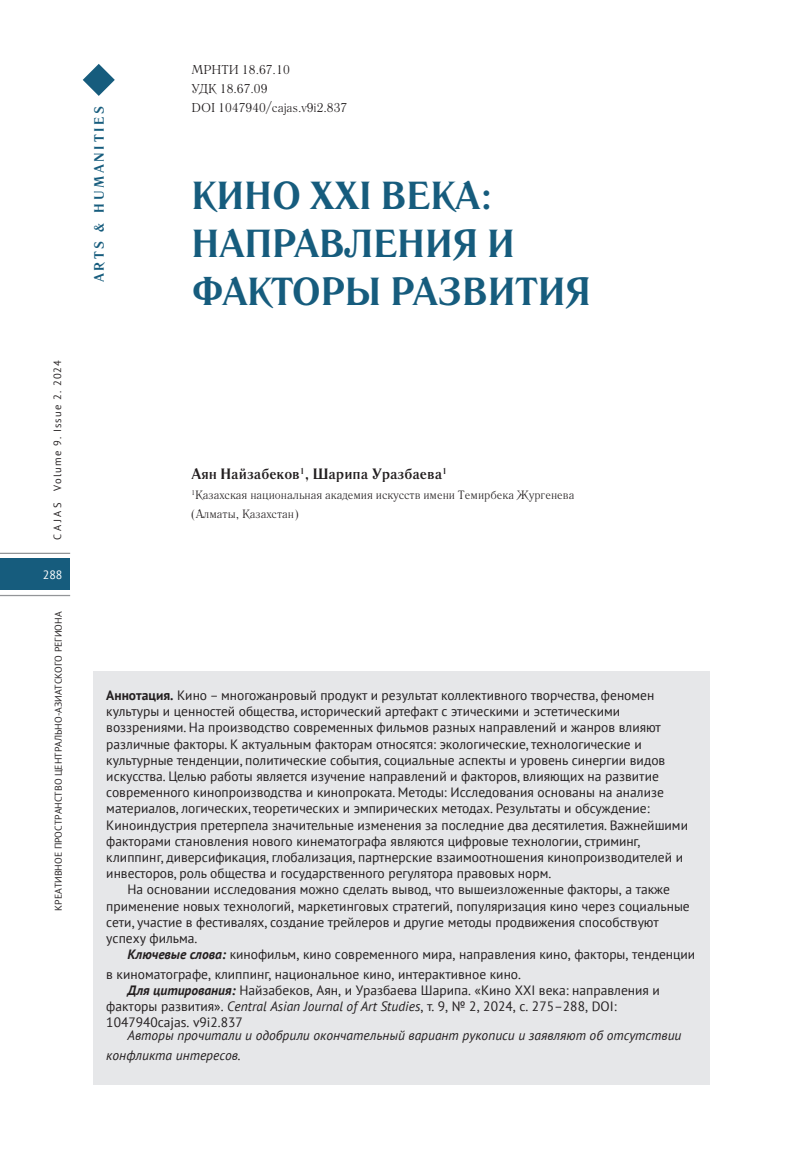
<style>
.page{position:relative;width:808px;height:1149px;background:#fff}
.page>*{position:absolute;margin:0;border:0;box-sizing:border-box;transform-origin:0 0}
.t1{font:700 39px/48px "Literaturnaya";color:#165c7d}
.t2{font:700 15px "Literaturnaya";color:#231f20}
.аннотация_текст{font:13.5px "PT Sans";color:#231f20}
.аннотация_текст-2{font:italic 13.5px/19.5px "PT Sans";color:#231f20}
.t3{font:700 13.5px "Literaturnaya";letter-spacing:.2em;color:#165c7d}
.t4{font:12.75px/19.2px "Literaturnaya C";color:#231f20}
.t5{font:12px/19px "Literaturnaya";color:#231f20}
.t6{font:12px "PT Sans";color:#fff}
.t7{font:10.5px "PT Sans";letter-spacing:.1em;color:#231f20}
.t8{font:9.75px "PT Sans";color:#231f20}
.s1{font-weight:700}
.s2{font-weight:700;font-style:italic}
.s3{font-style:inherit}
.s4{font-style:italic}
</style>
<div class="page">
<div style="left:0;top:558px;width:70px;height:32px;background:#165c7d"></div>
<hr style="left:0;top:594px;width:70px;height:2px;background:#939598">
<hr style="left:0;top:552px;width:70px;height:2px;background:#939598">
<svg style="left:83px;top:64px;width:32px;height:32px"></svg>
<div style="left:94px;top:671px;width:616px;height:413px;background:#e6e7e9"></div>
<p class="t7" style="left:51px;top:540px;width:181px;rotate:-90deg">C A J A S Volume 9. Issue 2. 2024</p>
<p class="t6" style="left:43px;top:566px;width:21px">288</p>
<p class="t8" style="left:52px;top:910px;width:300px;rotate:-90deg">КРЕАТИВНОЕ ПРОСТРАНСТВО ЦЕНТРАЛЬНО-АЗИАТСКОГО РЕГИОНА</p>
<p class="t3" style="left:91px;top:282px;width:177px;rotate:-90deg">ARTS &amp; HUMANITIES</p>
<p class="t4" style="left:191px;top:60px;width:157px">МРНТИ 18.67.10<br>УДК 18.67.09<br>DOI 1047940/cajas.v9i2.837</p>
<p class="t1" style="left:191px;top:173px;width:401px">КИНО XXI ВЕКА:<br>НАПРАВЛЕНИЯ И<br>ФАКТОРЫ РАЗВИТИЯ</p>
<p class="t2" style="left:191px;top:464px;width:257px">Аян Найзабеков<sup>1</sup>, Шарипа Уразбаева<sup>1</sup></p>
<p class="t5" style="left:191px;top:485px;width:385px"><sup>1</sup>Казахская национальная академия искусств имени Темирбека Жургенева (Алматы, Казахстан)</p>
<p class="аннотация_текст" style="left:106px;top:686px;width:550px"><span class="s1">Аннотация.</span> Кино – многожанровый продукт и результат коллективного творчества, феномен</p>
<p class="аннотация_текст" style="left:106px;top:702px;width:515px">культуры и ценностей общества, исторический артефакт с этическими и эстетическими</p>
<p class="аннотация_текст" style="left:106px;top:718px;width:556px">воззрениями. На производство современных фильмов разных направлений и жанров влияют</p>
<p class="аннотация_текст" style="left:106px;top:734px;width:537px">различные факторы. К актуальным факторам относятся: экологические, технологические и</p>
<p class="аннотация_текст" style="left:106px;top:751px;width:560px">культурные тенденции, политические события, социальные аспекты и уровень синергии видов</p>
<p class="аннотация_текст" style="left:106px;top:767px;width:554px">искусства. Целью работы является изучение направлений и факторов, влияющих на развитие</p>
<p class="аннотация_текст" style="left:106px;top:783px;width:559px">современного кинопроизводства и кинопроката. Методы: Исследования основаны на анализе</p>
<p class="аннотация_текст" style="left:106px;top:799px;width:545px">материалов, логических, теоретических и эмпирических методах. Результаты и обсуждение:</p>
<p class="аннотация_текст" style="left:106px;top:815px;width:583px">Киноиндустрия претерпела значительные изменения за последние два десятилетия. Важнейшими</p>
<p class="аннотация_текст" style="left:106px;top:832px;width:536px">факторами становления нового кинематографа являются цифровые технологии, стриминг,</p>
<p class="аннотация_текст" style="left:106px;top:848px;width:578px">клиппинг, диверсификация, глобализация, партнерские взаимоотношения кинопроизводителей и</p>
<p class="аннотация_текст" style="left:106px;top:864px;width:446px">инвесторов, роль общества и государственного регулятора правовых норм.</p>
<p class="аннотация_текст" style="left:128px;top:880px;width:544px">На основании исследования можно сделать вывод, что вышеизложенные факторы, а также</p>
<p class="аннотация_текст" style="left:106px;top:896px;width:585px">применение новых технологий, маркетинговых стратегий, популяризация кино через социальные</p>
<p class="аннотация_текст" style="left:106px;top:913px;width:554px">сети, участие в фестивалях, создание трейлеров и другие методы продвижения способствуют</p>
<p class="аннотация_текст" style="left:106px;top:929px;width:93px">успеху фильма.</p>
<p class="аннотация_текст" style="left:128px;top:945px;width:569px"><span class="s2">Ключевые слова:</span> кинофильм, кино современного мира, направления кино, факторы, тенденции</p>
<p class="аннотация_текст" style="left:106px;top:965px;width:416px">в киноматографе, клиппинг, национальное кино, интерактивное кино.</p>
<p class="аннотация_текст" style="left:128px;top:981px;width:534px"><span class="s2">Для цитирования:</span> Найзабеков, <span class="s3">Аян,</span> и Уразбаева <span class="s3">Шарипа</span>. «Кино XXI века: направления и</p>
<p class="аннотация_текст" style="left:106px;top:997px;width:512px">факторы развития». <span class="s4">Central Asian Journal of Art Studies</span>, т. 9, № 2, 2024, с. 2<span class="s3">75</span>–<span class="s3">288</span>, DOI:</p>
<p class="аннотация_текст" style="left:106px;top:1013px;width:138px">1047940cajas. v9i2.8<span class="s3">37</span></p>
<p class="аннотация_текст-2" style="left:106px;top:1025px;width:577px;text-indent:21px">Авторы прочитали и одобрили окончательный вариант рукописи и заявляют об отсутствии конфликта интересов.</p>
</div>
